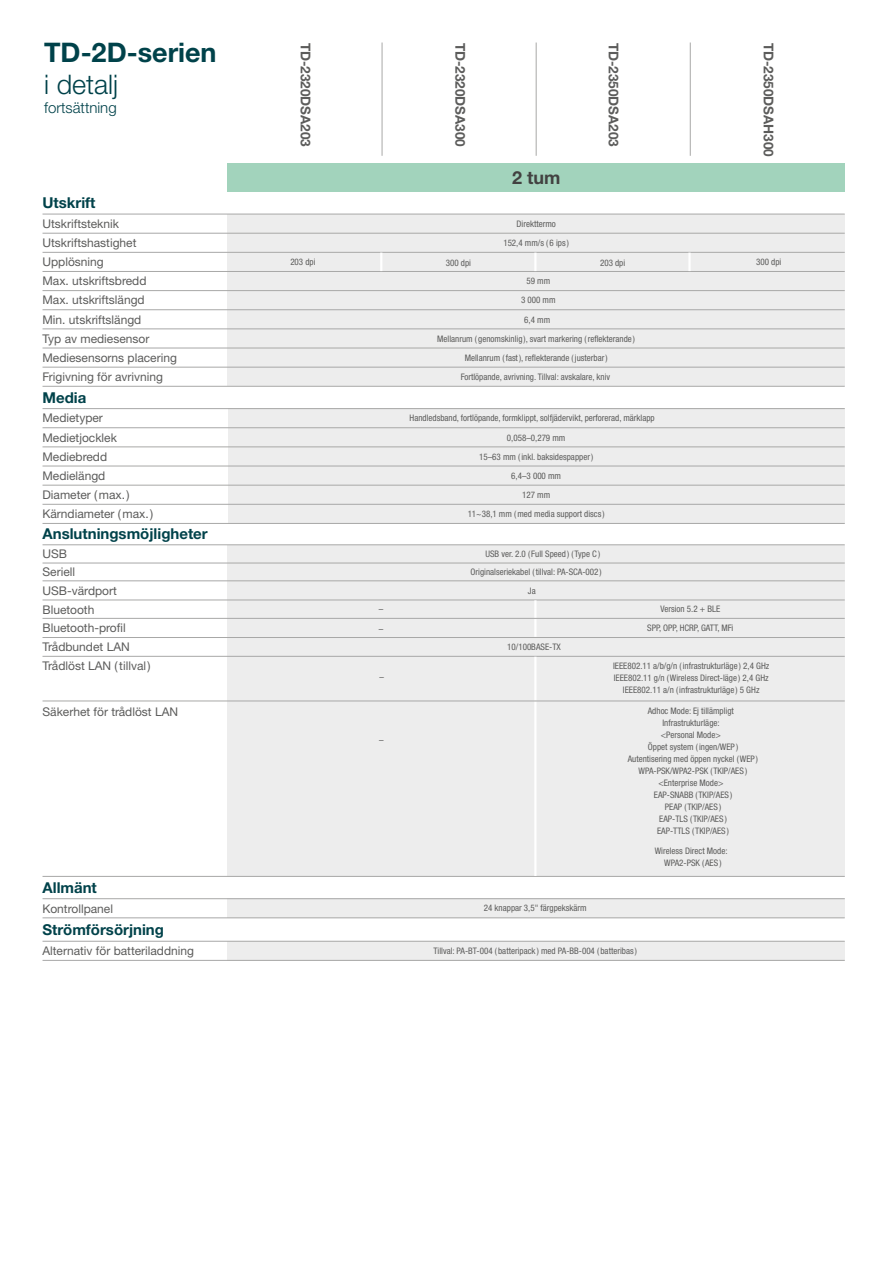
<style>
.page{position:relative;width:893px;height:1263px;background:#fff}
.page>*{position:absolute;margin:0;border:0;box-sizing:border-box;transform-origin:0 0}
.t1{font:700 27px "Helvetica Neue LTW1 G";color:#00424a}
.t2{font:300 27px "Helvetica Neue LTW1 G";color:#00424a}
.t3{font:700 18px "Helvetica Neue LTW1 G";color:#424241}
.t4{font:700 15px "Helvetica Neue LTW1 G";color:#00424a}
.t5{font:300 15px "Helvetica Neue LTW1 G";color:#00424a}
.t6{font:700 13.5px "Helvetica Neue LTW1 G";color:#5c5c5b}
.t7{font:12px/19.2px "Helvetica Neue LTW1 G";color:#5c5c5b}
.t8{font:condensed 9px/12px "Helvetica Neue LTW1 G";color:#5c5c5b;text-align:center}
</style>
<div class="page">
<div style="left:228px;top:408px;width:617px;height:116px;background:#ededed"></div>
<div style="left:228px;top:214px;width:617px;height:172px;background:#ededed"></div>
<hr style="left:43px;top:233px;width:802px;height:1px;background:#a8a8a7">
<hr style="left:43px;top:252px;width:802px;height:1px;background:#a8a8a7">
<hr style="left:43px;top:271px;width:802px;height:1px;background:#a8a8a7">
<hr style="left:43px;top:214px;width:802px;height:1px;background:#a8a8a7">
<hr style="left:43px;top:309px;width:802px;height:1px;background:#a8a8a7">
<hr style="left:43px;top:328px;width:802px;height:1px;background:#a8a8a7">
<hr style="left:43px;top:290px;width:802px;height:1px;background:#a8a8a7">
<hr style="left:43px;top:367px;width:802px;height:1px;background:#a8a8a7">
<hr style="left:43px;top:386px;width:802px;height:1px;background:#a8a8a7">
<hr style="left:43px;top:348px;width:802px;height:1px;background:#a8a8a7">
<hr style="left:43px;top:408px;width:802px;height:1px;background:#a8a8a7">
<hr style="left:43px;top:427px;width:802px;height:1px;background:#a8a8a7">
<hr style="left:43px;top:466px;width:802px;height:1px;background:#a8a8a7">
<hr style="left:43px;top:504px;width:802px;height:1px;background:#a8a8a7">
<hr style="left:43px;top:523px;width:802px;height:1px;background:#a8a8a7">
<hr style="left:43px;top:485px;width:802px;height:1px;background:#a8a8a7">
<hr style="left:43px;top:446px;width:802px;height:1px;background:#a8a8a7">
<div style="left:228px;top:163px;width:617px;height:29px;background:#a2d3bc"></div>
<hr style="left:382px;top:43px;width:1px;height:113px;background:#a8a8a7">
<hr style="left:536px;top:43px;width:1px;height:113px;background:#a8a8a7">
<hr style="left:690px;top:43px;width:1px;height:113px;background:#a8a8a7">
<svg style="left:380px;top:253px;width:2px;height:18px"></svg>
<svg style="left:534px;top:253px;width:2px;height:18px"></svg>
<hr style="left:688px;top:253px;width:3px;height:18px;background:#fff">
<div style="left:228px;top:545px;width:617px;height:332px;background:#ededed"></div>
<hr style="left:43px;top:544px;width:802px;height:1px;background:#a8a8a7">
<hr style="left:43px;top:580px;width:802px;height:1px;background:#a8a8a7">
<hr style="left:43px;top:600px;width:802px;height:1px;background:#a8a8a7">
<hr style="left:43px;top:656px;width:802px;height:1px;background:#a8a8a7">
<hr style="left:43px;top:563px;width:802px;height:1px;background:#a8a8a7">
<hr style="left:43px;top:876px;width:802px;height:1px;background:#a8a8a7">
<div style="left:228px;top:898px;width:617px;height:20px;background:#ededed"></div>
<hr style="left:43px;top:917px;width:802px;height:1px;background:#a8a8a7">
<hr style="left:43px;top:898px;width:802px;height:1px;background:#a8a8a7">
<hr style="left:534px;top:701px;width:2px;height:175px;background:#fff">
<hr style="left:534px;top:657px;width:2px;height:44px;background:#fff">
<hr style="left:43px;top:701px;width:802px;height:1px;background:#a8a8a7">
<div style="left:228px;top:941px;width:617px;height:20px;background:#ededed"></div>
<hr style="left:43px;top:960px;width:802px;height:1px;background:#a8a8a7">
<hr style="left:43px;top:941px;width:802px;height:1px;background:#a8a8a7">
<hr style="left:43px;top:618px;width:802px;height:1px;background:#a8a8a7">
<hr style="left:43px;top:637px;width:802px;height:1px;background:#a8a8a7">
<svg style="left:534px;top:600px;width:2px;height:37px"></svg>
<h1 class="t1" style="left:44px;top:36px;width:174px">TD-2D-serien</h1>
<h1 class="t2" style="left:44px;top:68px;width:76px">i detalj</h1>
<h3 class="t5" style="left:44px;top:99px;width:74px">fortsättning</h3>
<h3 class="t6" style="left:314px;top:43px;width:106px;rotate:90deg">TD-2320DSA203</h3>
<h3 class="t6" style="left:469px;top:43px;width:106px;rotate:90deg">TD-2320DSA300</h3>
<h3 class="t6" style="left:622px;top:43px;width:106px;rotate:90deg">TD-2350DSA203</h3>
<h3 class="t6" style="left:777px;top:43px;width:116px;rotate:90deg">TD-2350DSAH300</h3>
<h2 class="t3" style="left:512px;top:166px;width:50px">2 tum</h2>
<h3 class="t4" style="left:43px;top:194px;width:55px">Utskrift</h3>
<h3 class="t7" style="left:43px;top:214px;width:106px">Utskriftsteknik<br>Utskriftshastighet<br>Upplösning<br>Max. utskriftsbredd<br>Max. utskriftslängd</h3>
<p class="t8" style="left:516px;top:218px;width:41px">Direkttermo</p>
<h3 class="t7" style="left:43px;top:310px;width:136px">Min. utskriftslängd<br>Typ av mediesensor<br>Mediesensorns placering<br>Frigivning för avrivning</h3>
<h3 class="t4" style="left:43px;top:388px;width:45px">Media</h3>
<h3 class="t7" style="left:43px;top:408px;width:112px">Medietyper<br>Medietjocklek<br>Mediebredd<br>Medielängd<br>Diameter (max.)<br>Kärndiameter (max.)</h3>
<p class="t8" style="left:503px;top:237px;width:67px">152,4 mm/s ( 6 ips )</p>
<p class="t8" style="left:290px;top:256px;width:27px">203 dpi</p>
<p class="t8" style="left:446px;top:257px;width:27px">300 dpi</p>
<p class="t8" style="left:600px;top:257px;width:27px">203 dpi</p>
<p class="t8" style="left:756px;top:256px;width:27px">300 dpi</p>
<p class="t8" style="left:521px;top:271px;width:36px;line-height:19.2px">59 mm<br>3 000 mm</p>
<p class="t8" style="left:524px;top:313px;width:27px">6,4 mm</p>
<p class="t8" style="left:437px;top:332px;width:199px">Mellanrum ( genomskinlig ), svart markering (reflekterande )</p>
<p class="t8" style="left:465px;top:352px;width:144px">Mellanrum (fast), reflekterande ( justerbar)</p>
<p class="t8" style="left:461px;top:371px;width:151px">Fortlöpande, avrivning. Tillval: avskalare, kniv</p>
<p class="t8" style="left:410px;top:412px;width:247px">Handledsband, fortlöpande, formklippt, solfjädervikt, perforerad, märklapp</p>
<p class="t8" style="left:507px;top:431px;width:60px">0,058–0,279 mm</p>
<p class="t8" style="left:479px;top:450px;width:116px">15–63 mm ( inkl. baksidespapper)</p>
<p class="t8" style="left:511px;top:466px;width:51px;line-height:19.2px">6,4–3 000 mm<br>127 mm</p>
<p class="t8" style="left:468px;top:508px;width:139px">11~38,1 mm (med media support discs )</p>
<h3 class="t4" style="left:43px;top:524px;width:167px">Anslutningsmöjligheter</h3>
<h3 class="t7" style="left:43px;top:545px;width:34px;line-height:18px">USB<br>Seriell</h3>
<p class="t8" style="left:485px;top:548px;width:116px">USB ver. 2.0 ( Full Speed ) (Type C)</p>
<p class="t8" style="left:471px;top:566px;width:133px">Originalseriekabel (tillval: PA-SCA-002 )</p>
<h3 class="t7" style="left:43px;top:581px;width:76px">USB-värdport</h3>
<p class="t8" style="left:528px;top:584px;width:9px">Ja</p>
<h3 class="t7" style="left:43px;top:600px;width:85px;line-height:18px">Bluetooth<br>Bluetooth-profil</h3>
<p class="t8" style="left:379px;top:603px;width:6px">–</p>
<p class="t8" style="left:660px;top:603px;width:61px">Version 5.2 + BLE</p>
<p class="t8" style="left:379px;top:622px;width:6px">–</p>
<p class="t8" style="left:647px;top:622px;width:88px">SPP, OPP, HCRP, GATT, MFi</p>
<h3 class="t7" style="left:43px;top:637px;width:89px">Trådbundet LAN</h3>
<p class="t8" style="left:507px;top:641px;width:55px">10/100BASE-TX</p>
<h3 class="t7" style="left:43px;top:656px;width:110px">Trådlöst LAN (tillval)</h3>
<h3 class="t7" style="left:43px;top:702px;width:137px">Säkerhet för trådlöst LAN</h3>
<h3 class="t4" style="left:43px;top:878px;width:56px">Allmänt</h3>
<h3 class="t7" style="left:43px;top:899px;width:72px">Kontrollpanel</h3>
<p class="t8" style="left:379px;top:671px;width:6px">–</p>
<p class="t8" style="left:379px;top:734px;width:6px">–</p>
<p class="t8" style="left:484px;top:902px;width:104px">24 knappar 3,5" färgpekskärm</p>
<p class="t8" style="left:613px;top:660px;width:158px">IEEE802.11 a/b/g/n ( infrastrukturläge ) 2,4 GHz<br>IEEE802.11 g/n (Wireless Direct-läge ) 2,4 GHz<br>IEEE802.11 a/n ( infrastrukturläge ) 5 GHz</p>
<p class="t8" style="left:628px;top:705px;width:132px">Adhoc Mode: Ej tillämpligt<br>Infrastrukturläge:<br>&lt;Personal Mode&gt;<br>Öppet system ( ingen/WEP )<br>Autentisering med öppen nyckel (WEP )<br>WPA-PSK/WPA2-PSK (TKIP/AES ) &lt;Enterprise Mode&gt;<br>EAP-SNABB (TKIP/AES )<br>PEAP (TKIP/AES)<br>EAP-TLS (TKIP/AES )<br>EAP-TTLS (TKIP/AES)</p>
<p class="t8" style="left:655px;top:845px;width:74px">Wireless Direct Mode:<br>WPA2-PSK (AES)</p>
<h3 class="t4" style="left:43px;top:921px;width:123px">Strömförsörjning</h3>
<h3 class="t7" style="left:43px;top:941px;width:153px">Alternativ för batteriladdning</h3>
<p class="t8" style="left:434px;top:945px;width:205px">Tillval: PA-BT-004 ( batteripack ) med PA-BB-004 ( batteribas )</p>
</div>
